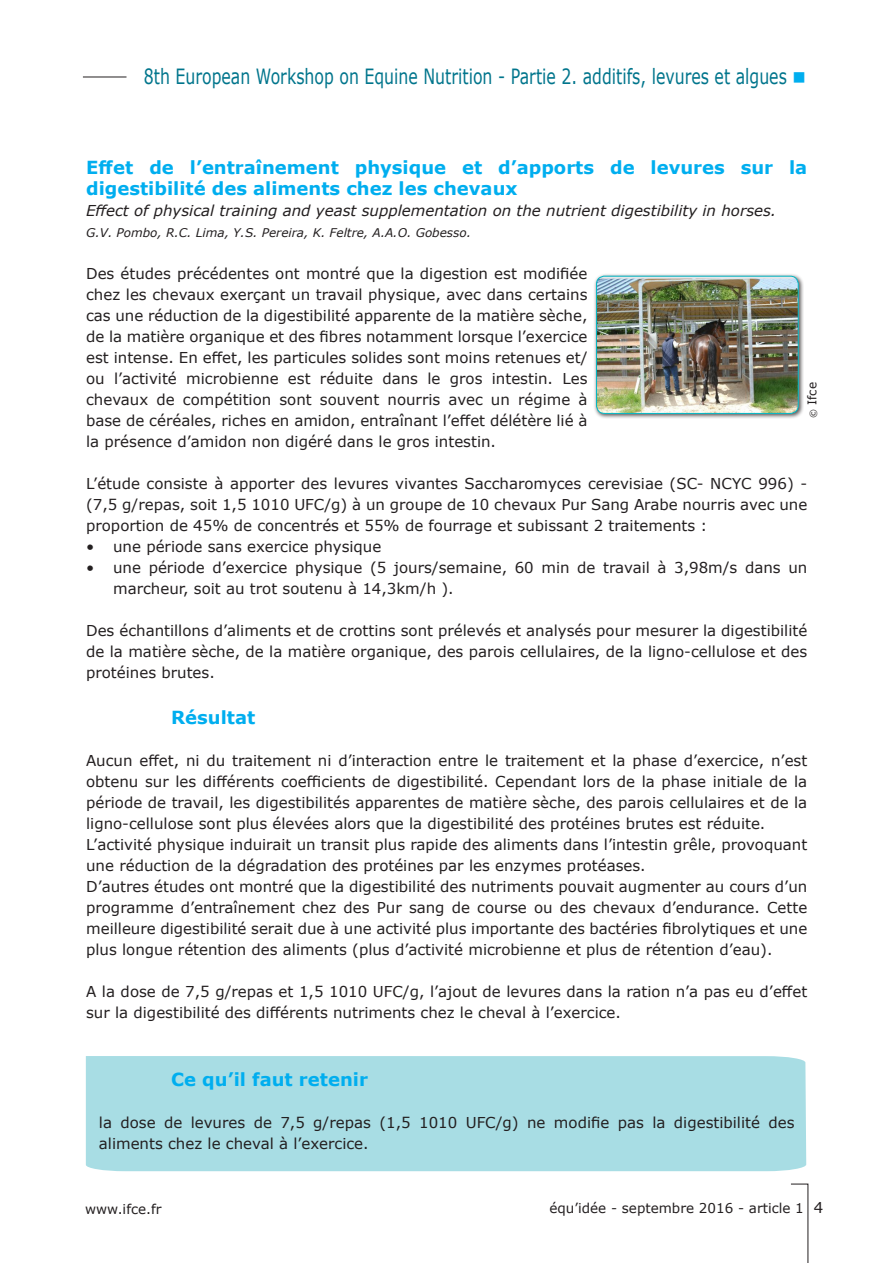
<style>
.page{position:relative;width:893px;height:1263px;background:#fff}
.page>*{position:absolute;margin:0;border:0;box-sizing:border-box;transform-origin:0 0}
.t1{font:21px "Verdana";color:#00758c;scale:.75 1}
.t2{font:700 18px/21px "Verdana";color:#00aeef}
.t3{font:15px/21px "Verdana";color:#231f20;text-align:justify}
.t4{font:italic 15px "Verdana";color:#231f20}
.t5{font:13.5px "Verdana";color:#231f20}
.t6{font:italic 12px "Verdana";color:#231f20}
.t7{font:12px "Verdana";color:#231f20}
.s1{color:#00aeef}
.s2{font-size:9px}
.s3{font-size:15px}
</style>
<div class="page">
<svg style="left:791px;top:1183px;width:18px;height:80px"></svg>
<hr style="left:83px;top:77px;width:43px;height:1px;background:#231f20">
<div style="left:86px;top:1056px;width:720px;height:115px;background:#a8dde4"></div>
<div style="left:594px;top:273px;width:210px;height:147px;background:#231f20;opacity:.75"></div>
<img style="left:596px;top:279px;width:202px;height:134px">
<div style="left:596px;top:276px;width:203px;height:138px;border:1px solid #00b7c5;border-radius:8px"></div>
<h1 class="t1" style="left:144px;top:62px;width:884px">8th European Workshop on Equine Nutrition - Partie 2. additifs, levures et algues <span class="s1">■</span></h1>
<p class="t2" style="left:86px;top:156px;width:723px">Effet de l’entraînement physique et d’apports de levures sur la digestibilité des aliments chez les chevaux</p>
<p class="t4" style="left:86px;top:200px;width:692px">Effect of physical training and yeast supplementation on the nutrient digestibility in horses.</p>
<p class="t6" style="left:86px;top:224px;width:386px">G.V. Pombo, R.C. Lima, Y.S. Pereira, K. Feltre, A.A.O. Gobesso.</p>
<p class="t3" style="left:86px;top:263px;width:503px">Des études précédentes ont montré que la digestion est modifiée chez les chevaux exerçant un travail physique, avec dans certains cas une réduction de la digestibilité apparente de la matière sèche, de la matière organique et des fibres notamment lorsque l’exercice est intense. En effet, les particules solides sont moins retenues et/ ou l’activité microbienne est réduite dans le gros intestin. Les chevaux de compétition sont souvent nourris avec un régime à base de céréales, riches en amidon, entraînant l’effet délétère lié à la présence d’amidon non digéré dans le gros intestin.</p>
<p class="t3" style="left:86px;top:473px;width:723px">L’étude consiste à apporter des levures vivantes Saccharomyces cerevisiae (SC- NCYC 996) - (7,5 g/repas, soit 1,5 1010 UFC/g) à un groupe de 10 chevaux Pur Sang Arabe nourris avec une proportion de 45% de concentrés et 55% de fourrage et subissant 2 traitements :</p>
<p class="t3" style="left:86px;top:536px;width:297px">• une période sans exercice physique</p>
<p class="t3" style="left:113px;top:557px;width:696px;text-indent:-27px">• une période d’exercice physique (5 jours/semaine, 60 min de travail à 3,98m/s dans un marcheur, soit au trot soutenu à 14,3km/h ).</p>
<p class="t3" style="left:86px;top:620px;width:723px">Des échantillons d’aliments et de crottins sont prélevés et analysés pour mesurer la digestibilité de la matière sèche, de la matière organique, des parois cellulaires, de la ligno-cellulose et des protéines brutes.</p>
<p class="t2" style="left:171px;top:707px;width:86px">Résultat</p>
<p class="t3" style="left:86px;top:750px;width:723px">Aucun effet, ni du traitement ni d’interaction entre le traitement et la phase d’exercice, n’est obtenu sur les différents coefficients de digestibilité. Cependant lors de la phase initiale de la période de travail, les digestibilités apparentes de matière sèche, des parois cellulaires et de la ligno-cellulose sont plus élevées alors que la digestibilité des protéines brutes est réduite.</p>
<p class="t3" style="left:86px;top:834px;width:723px">L’activité physique induirait un transit plus rapide des aliments dans l’intestin grêle, provoquant une réduction de la dégradation des protéines par les enzymes protéases.</p>
<p class="t3" style="left:86px;top:876px;width:723px">D’autres études ont montré que la digestibilité des nutriments pouvait augmenter au cours d’un programme d’entraînement chez des Pur sang de course ou des chevaux d’endurance. Cette meilleure digestibilité serait due à une activité plus importante des bactéries fibrolytiques et une plus longue rétention des aliments (plus d’activité microbienne et plus de rétention d’eau).</p>
<p class="t3" style="left:86px;top:981px;width:723px">A la dose de 7,5 g/repas et 1,5 1010 UFC/g, l’ajout de levures dans la ration n’a pas eu d’effet sur la digestibilité des différents nutriments chez le cheval à l’exercice.</p>
<p class="t7" style="left:804px;top:418px;width:37px;rotate:-90deg"><span class="s2">©</span> Ifce</p>
<p class="t2" style="left:171px;top:1068px;width:198px">Ce qu’il faut retenir</p>
<p class="t3" style="left:99px;top:1112px;width:697px">la dose de levures de 7,5 g/repas (1,5 1010 UFC/g) ne modifie pas la digestibilité des aliments chez le cheval à l’exercice.</p>
<p class="t5" style="left:85px;top:1200px;width:78px">www.ifce.fr</p>
<p class="t5" style="left:549px;top:1199px;width:276px">équ’idée - septembre 2016 - article 1 <span class="s3">4</span></p>
</div>
